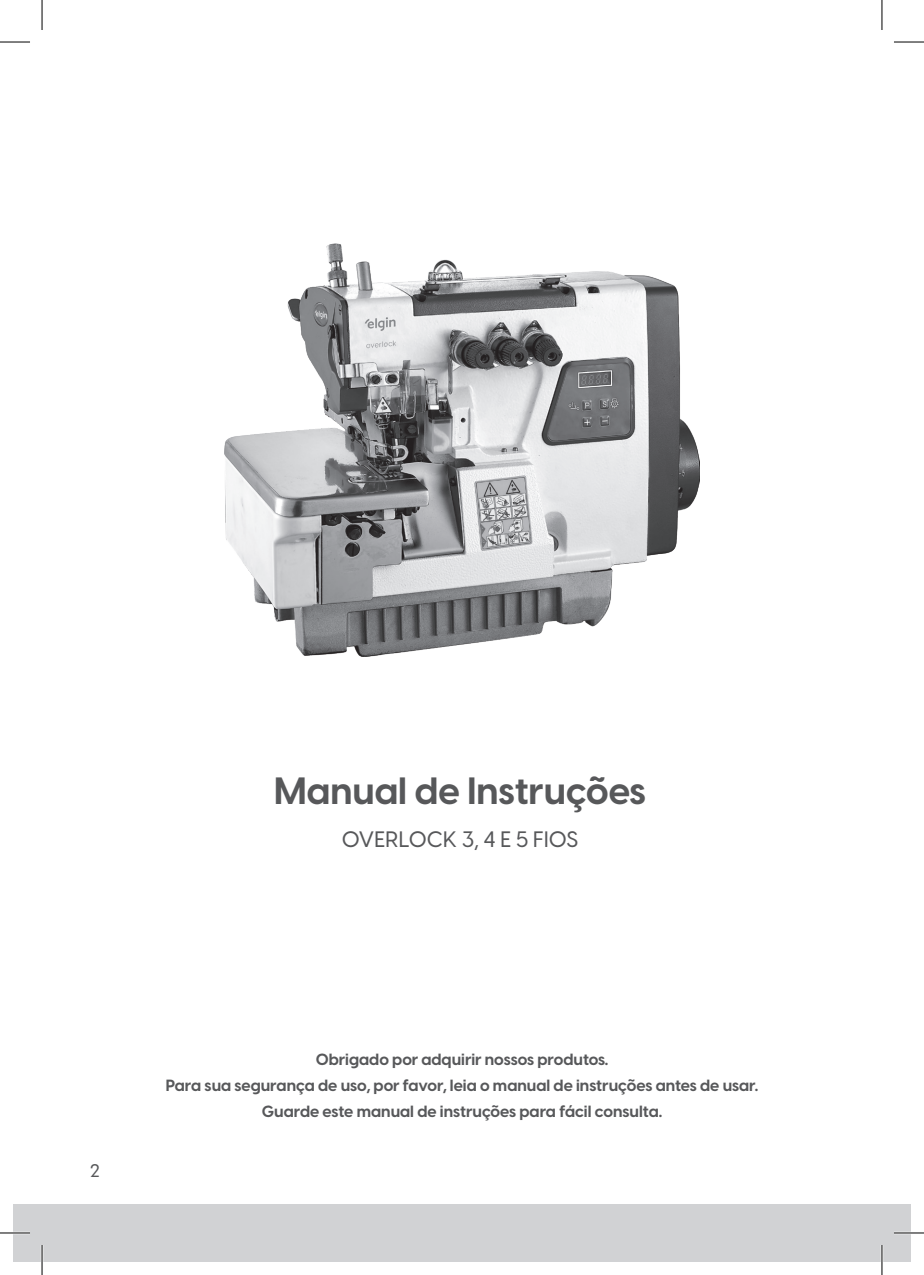
<style>
.page{position:relative;width:924px;height:1275px;background:#fff}
.page>*{position:absolute;margin:0;border:0;box-sizing:border-box;transform-origin:0 0}
.t1{font:700 37.4px "Visby CF";color:#57585a}
.t2{font:500 22px "Visby CF";letter-spacing:.01em;color:#57585a}
.t3{font:500 18px "Visby CF";color:#57585a}
.t4{font:700 16px "Visby CF";color:#57585a}
</style>
<div class="page">
<div style="left:14px;top:1204px;width:895px;height:57px;background:#d1d2d4"></div>
<img style="left:224px;top:243px;width:475px;height:413px">
<hr style="left:0;top:1231px;width:30px;height:3px;background:#fff">
<hr style="left:893px;top:1231px;width:30px;height:3px;background:#fff">
<hr style="left:41px;top:1245px;width:2px;height:30px;background:#fff">
<hr style="left:880px;top:1245px;width:2px;height:30px;background:#fff">
<hr style="left:0;top:42px;width:30px;height:1px;background:#000">
<hr style="left:893px;top:42px;width:30px;height:1px;background:#000">
<hr style="left:0;top:1232px;width:30px;height:1px;background:#000">
<hr style="left:893px;top:1232px;width:30px;height:1px;background:#000">
<hr style="left:42px;top:0;width:1px;height:30px;background:#000">
<hr style="left:42px;top:1245px;width:1px;height:30px;background:#000">
<hr style="left:881px;top:0;width:1px;height:30px;background:#000">
<hr style="left:881px;top:1245px;width:1px;height:30px;background:#000">
<p class="t1" style="left:274px;top:767px;width:373px">Manual de Instruções</p>
<p class="t2" style="left:342px;top:825px;width:238px">OVERLOCK 3, 4 E 5 FIOS</p>
<p class="t3" style="left:90px;top:1159px;width:11px">2</p>
<p class="t4" style="left:315px;top:1049px;width:294px">Obrigado por adquirir nossos produtos.</p>
<p class="t4" style="left:166px;top:1075px;width:593px">Para sua segurança de uso, por favor, leia o manual de instruções antes de usar.</p>
<p class="t4" style="left:262px;top:1101px;width:402px">Guarde este manual de instruções para fácil consulta.</p>
</div>
